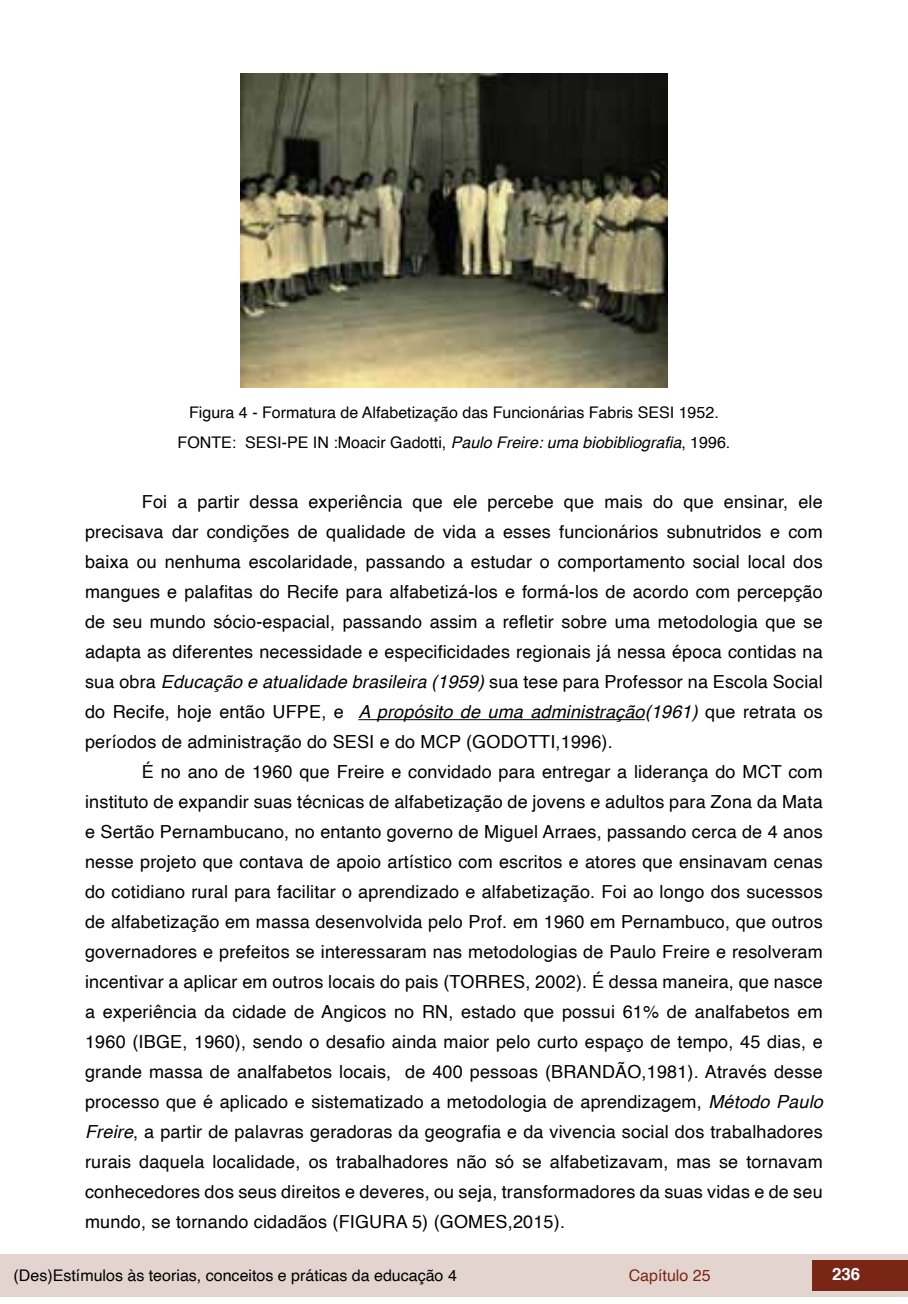
<style>
.page{position:relative;width:908px;height:1304px;background:#fff}
.page>*{position:absolute;margin:0;border:0;box-sizing:border-box;transform-origin:0 0}
.t1{font:18px/30px "Helvetica";letter-spacing:.01em;color:#000;text-align:justify}
.t2{font:700 16.8px "Helvetica";color:#fff}
.t3{font:16px/30.6px "Helvetica";color:#000;text-align:center}
.t4{font:16px "Helvetica";color:#7a2616}
.s1{font-style:italic}
</style>
<div class="page">
<div style="left:0;top:1254px;width:906px;height:43px;background:#e4d4d0"></div>
<div style="left:812px;top:1261px;width:95px;height:30px;background:#7a2616"></div>
<hr style="left:358px;top:719px;width:286px;height:1px;background:#000">
<img style="left:241px;top:74px;width:426px;height:313px">
<p class="t3" style="left:177px;top:397px;width:554px">Figura 4 - Formatura de Alfabetização das Funcionárias Fabris SESI 1952.<br>FONTE: SESI-PE IN :Moacir Gadotti, <span class="s1">Paulo Freire: uma biobibliografia</span>, 1996.</p>
<p class="t1" style="left:85px;top:488px;width:739px;text-indent:57px">Foi a partir dessa experiência que ele percebe que mais do que ensinar, ele precisava dar condições de qualidade de vida a esses funcionários subnutridos e com baixa ou nenhuma escolaridade, passando a estudar o comportamento social local dos mangues e palafitas do Recife para alfabetizá-los e formá-los de acordo com percepção de seu mundo sócio-espacial, passando assim a refletir sobre uma metodologia que se adapta as diferentes necessidade e especificidades regionais já nessa época contidas na sua obra <span class="s1">Educação e atualidade brasileira (1959)</span> sua tese para Professor na Escola Social do Recife, hoje então UFPE, e <span class="s1">A propósito de uma administração(1961)</span> que retrata os períodos de administração do SESI e do MCP (GODOTTI,1996).</p>
<p class="t1" style="left:85px;top:758px;width:739px;text-indent:57px">É no ano de 1960 que Freire e convidado para entregar a liderança do MCT com instituto de expandir suas técnicas de alfabetização de jovens e adultos para Zona da Mata e Sertão Pernambucano, no entanto governo de Miguel Arraes, passando cerca de 4 anos nesse projeto que contava de apoio artístico com escritos e atores que ensinavam cenas do cotidiano rural para facilitar o aprendizado e alfabetização. Foi ao longo dos sucessos de alfabetização em massa desenvolvida pelo Prof. em 1960 em Pernambuco, que outros governadores e prefeitos se interessaram nas metodologias de Paulo Freire e resolveram incentivar a aplicar em outros locais do pais (TORRES, 2002). É dessa maneira, que nasce a experiência da cidade de Angicos no RN, estado que possui 61% de analfabetos em 1960 (IBGE, 1960), sendo o desafio ainda maior pelo curto espaço de tempo, 45 dias, e grande massa de analfabetos locais, de 400 pessoas (BRANDÃO,1981). Através desse processo que é aplicado e sistematizado a metodologia de aprendizagem, <span class="s1">Método Paulo Freire</span>, a partir de palavras geradoras da geografia e da vivencia social dos trabalhadores rurais daquela localidade, os trabalhadores não só se alfabetizavam, mas se tornavam conhecedores dos seus direitos e deveres, ou seja, transformadores da suas vidas e de seu mundo, se tornando cidadãos (FIGURA 5) (GOMES,2015).</p>
<p class="t3" style="left:14px;top:1260px;width:444px">(Des)Estímulos às teorias, conceitos e práticas da educação 4</p>
<p class="t4" style="left:628px;top:1263px;width:83px">Capítulo 25</p>
<p class="t2" style="left:831px;top:1261px;width:30px">236</p>
</div>
